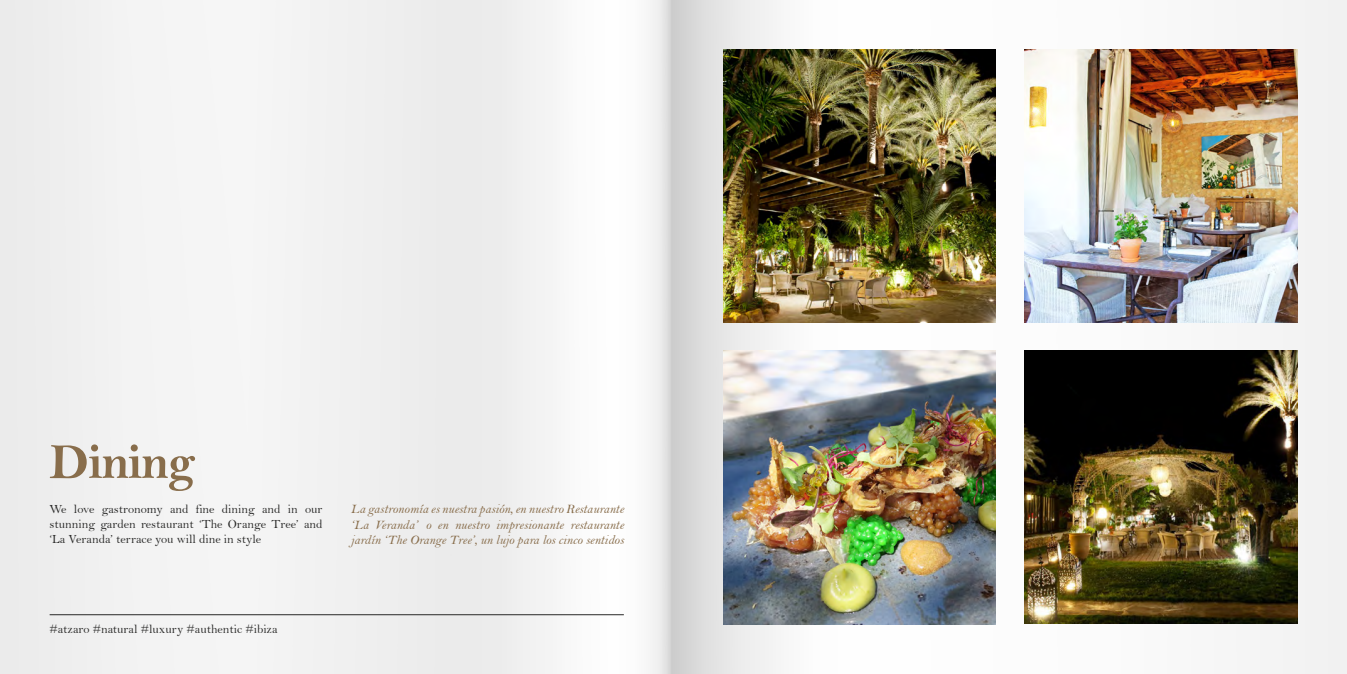
<style>
.page{position:relative;width:1347px;height:674px;background:#fff}
.page>*{position:absolute;margin:0;border:0;box-sizing:border-box;transform-origin:0 0}
.t1{font:50px "Bell MT Bold";letter-spacing:-.025em;color:#886d4b}
.t2{font:13.12px/15.2px "Bell MT Italic";color:#886d4b;text-align:justify}
.t3{font:12.5px/15px "Bell";color:#282827;text-align:justify}
</style>
<div class="page">
<img style="left:0;top:0;width:1346px;height:673px">
<img style="left:723px;top:50px;width:272px;height:272px">
<img style="left:1025px;top:350px;width:272px;height:273px">
<img style="left:1025px;top:50px;width:272px;height:272px">
<img style="left:723px;top:350px;width:272px;height:274px">
<hr style="left:50px;top:614px;width:574px;height:1px;background:#282827">
<h1 class="t1" style="left:50px;top:432px;width:147px">Dining</h1>
<p class="t3" style="left:50px;top:501px;width:274px">We love gastronomy and fine dining and in our stunning garden restaurant ‘The Orange Tree’ and ‘La Veranda’ terrace you will dine in style</p>
<p class="t2" style="left:351px;top:501px;width:274px">La gastronomía es nuestra pasión, en nuestro Restaurante ‘La Veranda’ o en nuestro impresionante restaurante jardín ‘The Orange Tree’, un lujo para los cinco sentidos</p>
<p class="t3" style="left:50px;top:620px;width:229px">#atzaro #natural #luxury #authentic #ibiza</p>
</div>
